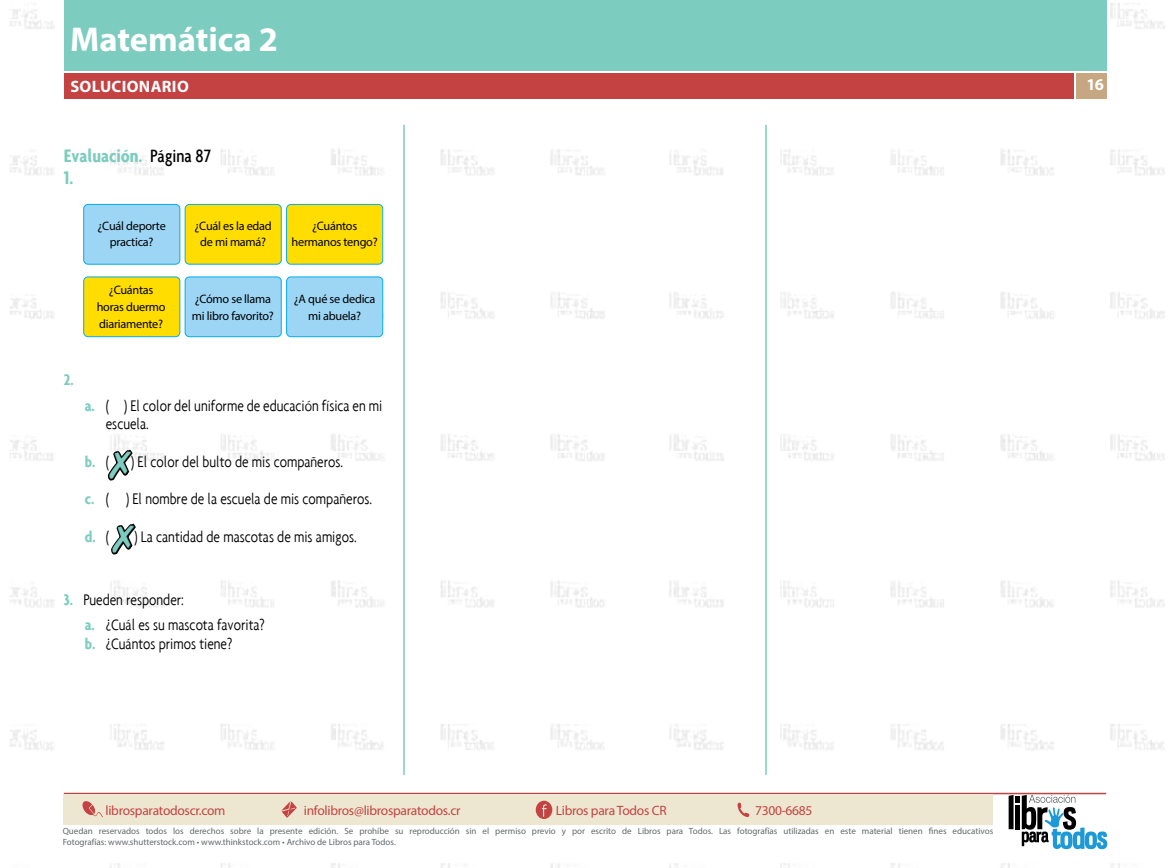
<style>
.page{position:relative;width:1170px;height:868px;background:#fff}
.page>*{position:absolute;margin:0;border:0;box-sizing:border-box;transform-origin:0 0}
.t1{font:700 34.5px "Myriad Pro";color:#fff}
.t2{font:700 condensed 19.5px/22.6px "Agenda";color:#7cccbf}
.t3{font:300 condensed 16.5px/18.8px "Agenda";color:#000}
.t4{font:700 16.5px "Myriad Pro";letter-spacing:.02em;color:#fff}
.t5{font:700 condensed 16.5px "Agenda";color:#7cccbf}
.t6{font:13.5px "Myriad Pro";letter-spacing:-.02em;color:#c44242}
.t7{font:12.3px/16.8px "Myriad Pro";letter-spacing:-.02em;color:#000;text-align:center}
.t8{font:9px/10.8px "Myriad Pro";color:#62686a}
.s1{font-weight:500;font-size:19.2px;color:#000}
.s2{font-weight:700;color:#7cccbf}
.s3{font-weight:300;color:#000}
</style>
<div class="page">
<img style="left:9px;top:0;width:1156px;height:867px">
<div style="left:1076px;top:73px;width:30px;height:26px;background:#c7a782"></div>
<hr style="left:64px;top:792px;width:1042px;height:2px;background:#c44242">
<div style="left:65px;top:0;width:1041px;height:70px;background:#7cccbf"></div>
<div style="left:65px;top:73px;width:1008px;height:26px;background:#c44242"></div>
<hr style="left:765px;top:125px;width:1px;height:650px;background:#7cccbf">
<hr style="left:403px;top:125px;width:2px;height:650px;background:#7cccbf">
<div style="left:84px;top:204px;width:96px;height:60px;background:#9dd6f5;border-radius:4px"></div>
<div style="left:83px;top:204px;width:97px;height:60px;border:1px solid #00aeef;border-radius:4px"></div>
<div style="left:84px;top:277px;width:96px;height:59px;background:#fd0;border-radius:4px"></div>
<div style="left:83px;top:276px;width:97px;height:61px;border:1px solid #00aeef;border-radius:4px"></div>
<div style="left:185px;top:204px;width:96px;height:60px;background:#fd0;border-radius:4px"></div>
<div style="left:185px;top:204px;width:96px;height:60px;border:1px solid #00aeef;border-radius:4px"></div>
<div style="left:185px;top:277px;width:96px;height:59px;background:#9dd6f5;border-radius:4px"></div>
<div style="left:185px;top:276px;width:96px;height:61px;border:1px solid #00aeef;border-radius:4px"></div>
<div style="left:286px;top:204px;width:97px;height:60px;background:#fd0;border-radius:4px"></div>
<div style="left:286px;top:204px;width:97px;height:60px;border:1px solid #00aeef;border-radius:4px"></div>
<div style="left:286px;top:277px;width:97px;height:59px;background:#9dd6f5;border-radius:4px"></div>
<div style="left:286px;top:276px;width:97px;height:61px;border:1px solid #00aeef;border-radius:4px"></div>
<div style="left:63px;top:793px;width:930px;height:31px;background:#ede7d1"></div>
<svg style="left:82px;top:801px;width:21px;height:16px"></svg>
<svg style="left:281px;top:801px;width:16px;height:16px"></svg>
<svg style="left:737px;top:802px;width:12px;height:15px"></svg>
<svg style="left:535px;top:800px;width:17px;height:18px"></svg>
<svg style="left:1008px;top:794px;width:99px;height:55px"></svg>
<svg style="left:109px;top:451px;width:22px;height:28px"></svg>
<svg style="left:113px;top:525px;width:21px;height:28px"></svg>
<h1 class="t1" style="left:70px;top:16px;width:209px">Matemática 2</h1>
<h3 class="t4" style="left:70px;top:76px;width:120px">SOLUCIONARIO</h3>
<h3 class="t4" style="left:1086px;top:74px;width:19px">16</h3>
<h2 class="t2" style="left:64px;top:143px;width:149px">Evaluación. <span class="s1">Página 87<br></span>1.</h2>
<h3 class="t7" style="left:98px;top:217px;width:70px">¿Cuál deporte practica?</h3>
<h3 class="t7" style="left:194px;top:217px;width:79px">¿Cuál es la edad de mi mamá?</h3>
<h3 class="t7" style="left:291px;top:217px;width:88px">¿Cuántos hermanos tengo?</h3>
<h3 class="t7" style="left:97px;top:281px;width:70px">¿Cuántas horas duermo diariamente?</h3>
<h3 class="t7" style="left:192px;top:290px;width:83px;text-align:left">¿Cómo se llama mi libro favorito?</h3>
<h3 class="t7" style="left:294px;top:290px;width:83px">¿A qué se dedica mi abuela?</h3>
<h3 class="t5" style="left:64px;top:370px;width:11px">2.</h3>
<h3 class="t3" style="left:106px;top:395px;width:278px;text-indent:-21px"><span class="s2">a.</span> ( ) El color del uniforme de educación física en mi escuela.</h3>
<h3 class="t5" style="left:85px;top:452px;width:26px">b. <span class="s3">(</span></h3>
<h3 class="t3" style="left:131px;top:452px;width:214px">) El color del bulto de mis compañeros.</h3>
<h3 class="t3" style="left:85px;top:489px;width:289px"><span class="s2">c.</span> ( ) El nombre de la escuela de mis compañeros.</h3>
<h3 class="t5" style="left:85px;top:527px;width:26px">d. <span class="s3">(</span></h3>
<h3 class="t3" style="left:134px;top:527px;width:224px">) La cantidad de mascotas de mis amigos.</h3>
<h3 class="t3" style="left:85px;top:586px;width:181px;line-height:25.2px;text-indent:-21px"><span class="s2">3.</span> Pueden responder:<br><span class="s2">a.</span> ¿Cuál es su mascota favorita?</h3>
<h3 class="t3" style="left:85px;top:633px;width:149px"><span class="s2">b.</span> ¿Cuántos primos tiene?</h3>
<h3 class="t6" style="left:105px;top:802px;width:122px">librosparatodoscr.com</h3>
<h3 class="t6" style="left:304px;top:802px;width:158px">infolibros@librosparatodos.cr</h3>
<h3 class="t6" style="left:555px;top:802px;width:112px">Libros para Todos CR</h3>
<h3 class="t6" style="left:755px;top:802px;width:59px">7300-6685</h3>
<p class="t8" style="left:63px;top:825px;width:932px">Quedan reservados todos los derechos sobre la presente edición. Se prohíbe su reproducción sin el permiso previo y por escrito de Libros para Todos. Las fotografías utilizadas en este material tienen fines educativos<br>Fotografías: www.shutterstock.com • www.thinkstock.com • Archivo de Libros para Todos.</p>
</div>
